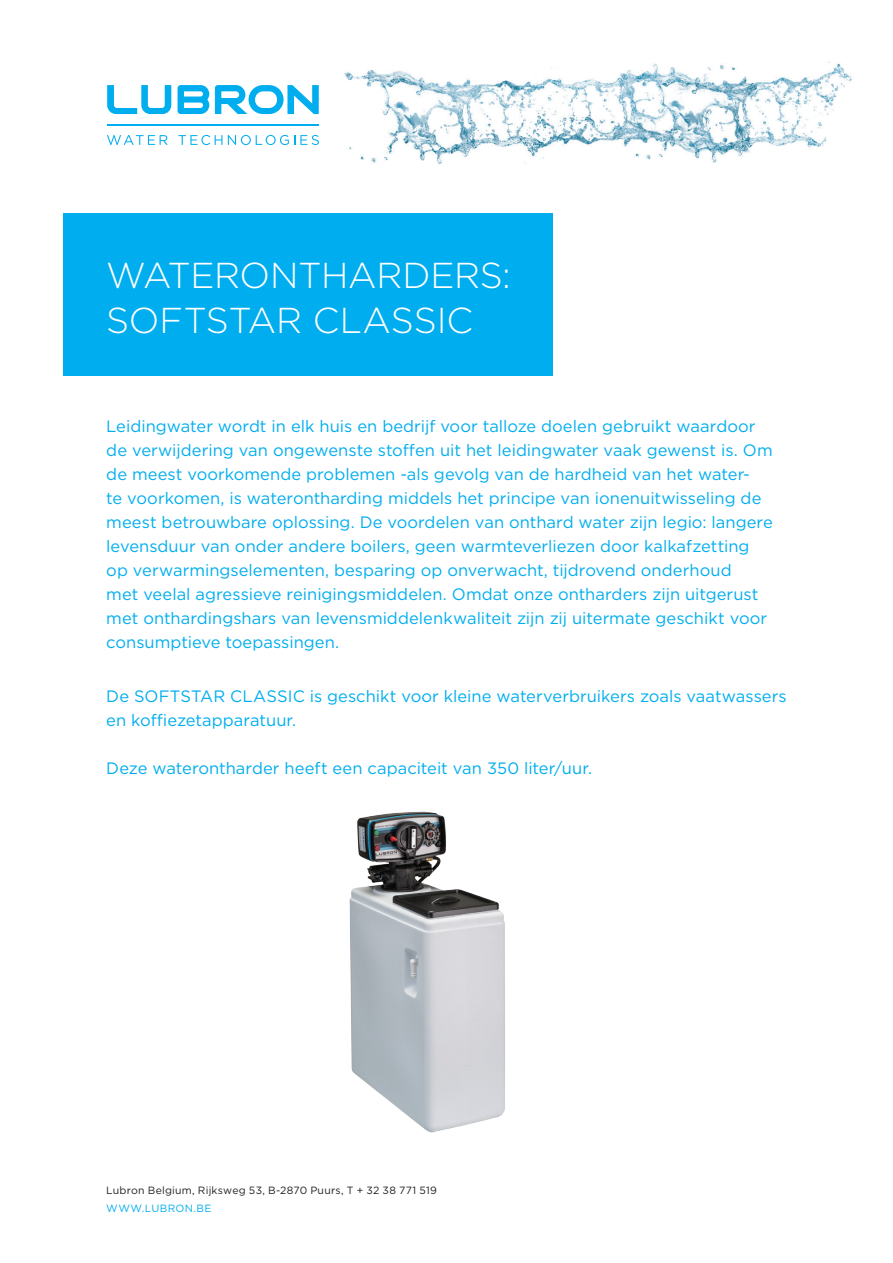
<style>
.page{position:relative;width:893px;height:1263px;background:#fff}
.page>*{position:absolute;margin:0;border:0;box-sizing:border-box;transform-origin:0 0}
.t1{font:300 36px/45px "Gotham";letter-spacing:-.005em;color:#fff}
.Introduction{font:16.5px/24px "Gotham";color:#00aeef}
.t2{font:10.5px "Gotham";letter-spacing:.02em;color:#231f20}
.t3{font:10.5px "Gotham";letter-spacing:.035em;color:#00aeef}
</style>
<div class="page">
<img style="left:344px;top:62px;width:508px;height:102px">
<svg style="left:107px;top:85px;width:64px;height:29px"></svg>
<svg style="left:178px;top:85px;width:31px;height:29px"></svg>
<svg style="left:215px;top:85px;width:104px;height:29px"></svg>
<hr style="left:107px;top:124px;width:212px;height:2px;background:#00aeef">
<svg style="left:107px;top:135px;width:61px;height:10px"></svg>
<svg style="left:178px;top:135px;width:44px;height:10px"></svg>
<svg style="left:228px;top:135px;width:91px;height:10px"></svg>
<div style="left:64px;top:213px;width:489px;height:163px;background:#00aeef"></div>
<img style="left:349px;top:811px;width:156px;height:322px">
<p class="t1" style="left:106px;top:252px;width:406px">WATERONTHARDERS:<br>SOFTSTAR CLASSIC</p>
<p class="Introduction" style="left:106px;top:414px;width:668px">Leidingwater wordt in elk huis en bedrijf voor talloze doelen gebruikt waardoor de verwijdering van ongewenste stoffen uit het leidingwater vaak gewenst is. Om de meest voorkomende problemen -als gevolg van de hardheid van het water-<br>te voorkomen, is waterontharding middels het principe van ionenuitwisseling de meest betrouwbare oplossing. De voordelen van onthard water zijn legio: langere levensduur van onder andere boilers, geen warmteverliezen door kalkafzetting op verwarmingselementen, besparing op onverwacht, tijdrovend onderhoud<br>met veelal agressieve reinigingsmiddelen. Omdat onze ontharders zijn uitgerust met onthardingshars van levensmiddelenkwaliteit zijn zij uitermate geschikt voor consumptieve toepassingen.</p>
<p class="Introduction" style="left:106px;top:684px;width:682px">De SOFTSTAR CLASSIC is geschikt voor kleine waterverbruikers zoals vaatwassers en koffiezetapparatuur.</p>
<p class="Introduction" style="left:106px;top:756px;width:487px">Deze waterontharder heeft een capaciteit van 350 liter/uur.</p>
<p class="t2" style="left:106px;top:1184px;width:332px">Lubron Belgium, Rijksweg 53, B-2870 Puurs, T + 32 38 771 519</p>
<p class="t3" style="left:106px;top:1202px;width:107px">WWW.LUBRON.BE</p>
</div>
